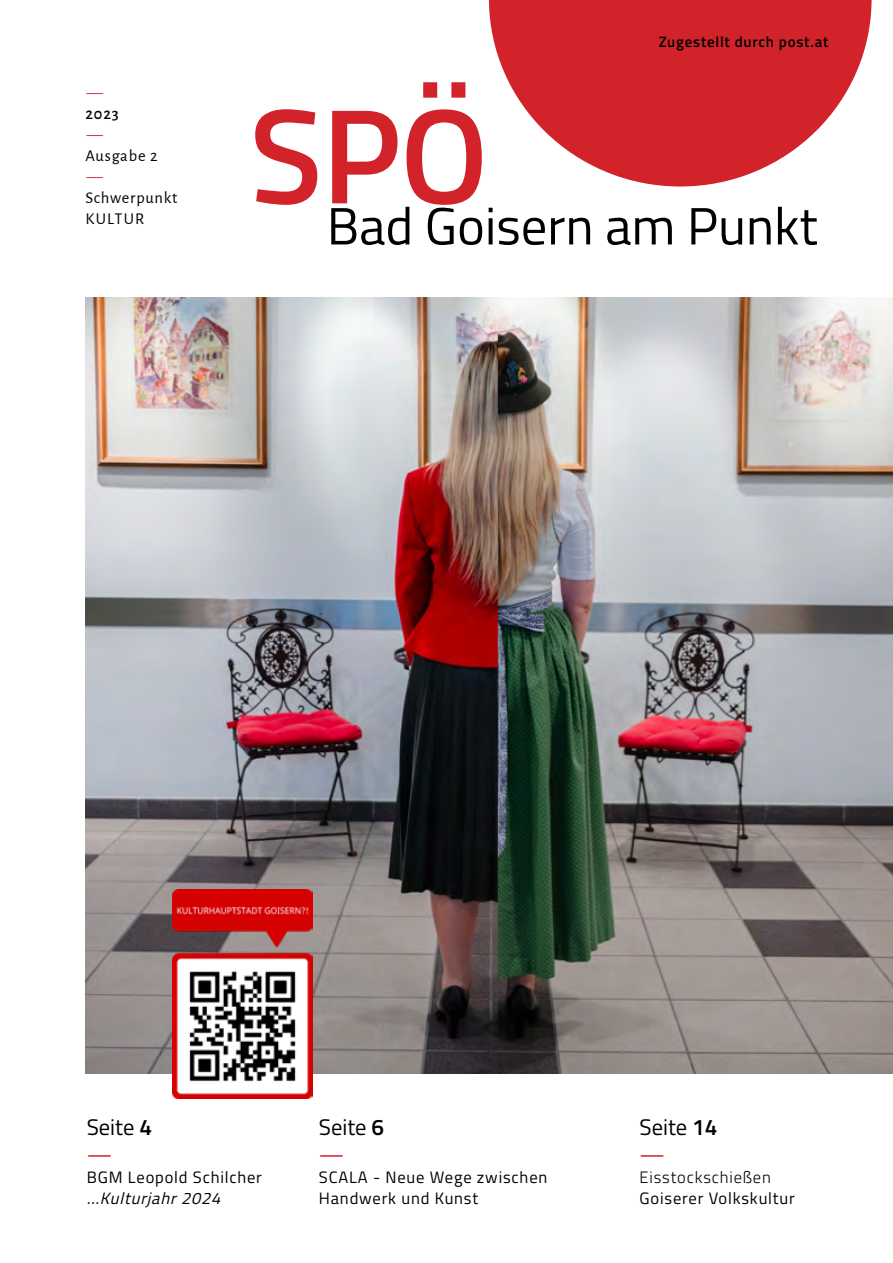
<style>
.page{position:relative;width:893px;height:1263px;background:#fff}
.page>*{position:absolute;margin:0;border:0;box-sizing:border-box;transform-origin:0 0}
.t1{font:600 135px "Titillium Web";color:#d2232a}
.t2{font:52.5px "Titillium Web";color:#000}
.t3{font:22.5px/27px "Titillium Web";color:#000}
.t4{font:16.5px/21px "Titillium Web";letter-spacing:.05em;color:#000}
.t5{font:16.5px/21px "Alegreya Sans";letter-spacing:.05em;color:#000}
.t6{font:italic 16.5px "Titillium Web";color:#000}
.t7{font:300 16.5px "Titillium Web";letter-spacing:.05em;color:#000}
.t8{font:500 16.5px "Alegreya Sans";color:#000}
.t9{font:300 16.5px "Titillium Web";color:#d2232a}
.t10{font:600 15px "Titillium Web";letter-spacing:.05em;color:#000}
.s1{font-weight:600}
.s2{color:#d2232a}
</style>
<div class="page">
<img style="left:86px;top:297px;width:807px;height:776px">
<svg style="left:489px;top:0;width:383px;height:186px;fill:#d2232a"></svg>
<img style="left:172px;top:889px;width:140px;height:210px">
<p class="t9" style="left:85px;top:81px;width:20px">—</p>
<p class="t8" style="left:85px;top:102px;width:35px">2023</p>
<p class="t9" style="left:85px;top:123px;width:20px">—</p>
<p class="t5" style="left:85px;top:145px;width:74px">Ausgabe 2</p>
<p class="t9" style="left:85px;top:165px;width:20px">—</p>
<p class="t5" style="left:85px;top:187px;width:94px">Schwerpunkt<br>KULTUR</p>
<h1 class="t1" style="left:250px;top:55px;width:240px">SPÖ</h1>
<p class="t10" style="left:659px;top:30px;width:171px">Zugestellt durch post.at</p>
<h2 class="t2" style="left:327px;top:188px;width:492px">Bad Goisern am Punkt</h2>
<h3 class="t3" style="left:87px;top:1113px;width:67px">Seite <span class="s1">4 </span><span class="s2">—</span></h3>
<p class="t4" style="left:87px;top:1166px;width:177px">BGM Leopold Schilcher</p>
<p class="t6" style="left:87px;top:1186px;width:140px">...Kulturjahr2024</p>
<h3 class="t3" style="left:319px;top:1113px;width:67px">Seite <span class="s1">6 </span><span class="s2">—</span></h3>
<p class="t4" style="left:319px;top:1166px;width:230px">SCALA - Neue Wege zwischen<br>Handwerk und Kunst</p>
<h3 class="t3" style="left:639px;top:1113px;width:79px">Seite <span class="s1">14 </span><span class="s2">—</span></h3>
<p class="t7" style="left:639px;top:1166px;width:133px">Eisstockschießen</p>
<p class="t4" style="left:639px;top:1187px;width:157px">Goiserer Volkskultur</p>
</div>
